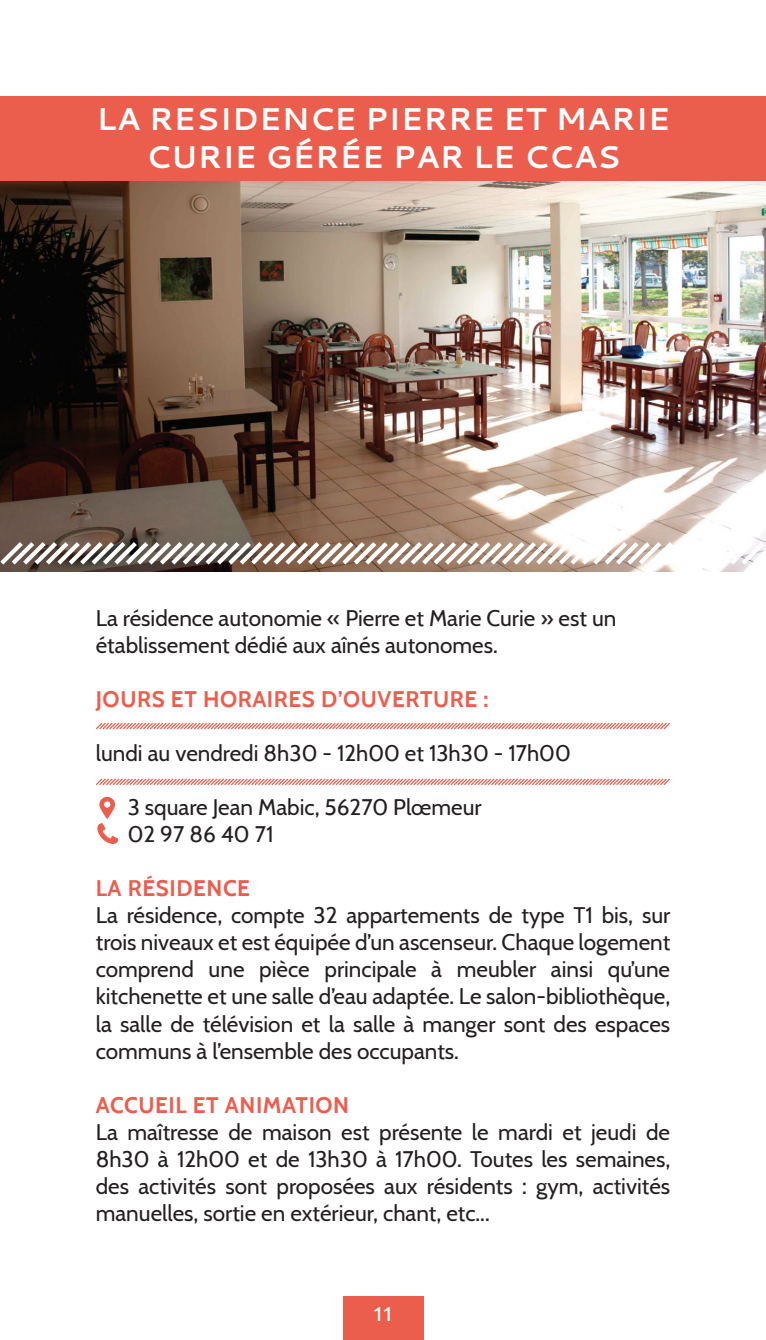
<style>
.page{position:relative;width:766px;height:1340px;background:#fff}
.page>*{position:absolute;margin:0;border:0;box-sizing:border-box;transform-origin:0 0}
.titre{font:700 31.5px/37.8px "Cantarell";color:#fff;text-align:center}
.t1{font:27px "Candara";color:#fff}
.texte{font:22.5px/27px "Cabin";color:#231f20;text-align:justify}
.t2{font:700 22.5px "Cabin";letter-spacing:.025em;color:#eb5e4e}
</style>
<div class="page">
<div style="left:342px;top:1296px;width:81px;height:43px;background:#eb5e4e"></div>
<img style="left:0;top:180px;width:765px;height:391px">
<div style="left:0;top:96px;width:765px;height:84px;background:#eb5e4e"></div>
<svg style="left:0;top:537px;width:765px;height:32px"></svg>
<svg style="left:95px;top:722px;width:576px;height:8px"></svg>
<svg style="left:97px;top:796px;width:21px;height:48px"></svg>
<svg style="left:95px;top:778px;width:576px;height:7px"></svg>
<p class="titre" style="left:96px;top:99px;width:575px">LA RESIDENCE PIERRE ET MARIE<br>CURIE GÉRÉE PAR LE CCAS</p>
<p class="texte" style="left:96px;top:603px;width:522px">La résidence autonomie « Pierre et Marie Curie » est un établissement dédié aux aînés autonomes.</p>
<p class="t2" style="left:96px;top:681px;width:394px">JOURS ET HORAIRES D’OUVERTURE :</p>
<p class="texte" style="left:96px;top:738px;width:476px">lundi au vendredi 8h30 - 12h00 et 13h30 - 17h00</p>
<p class="texte" style="left:128px;top:792px;width:355px">3 square Jean Mabic, 56270 Plœmeur</p>
<p class="texte" style="left:128px;top:819px;width:147px">02 97 86 40 71</p>
<p class="t2" style="left:96px;top:870px;width:156px">LA RÉSIDENCE</p>
<p class="texte" style="left:96px;top:900px;width:576px">La résidence, compte 32 appartements de type T1 bis, sur trois niveaux et est équipée d’un ascenseur. Chaque logement comprend une pièce principale à meubler ainsi qu’une kitchenette et une salle d’eau adaptée. Le salon-bibliothèque, la salle de télévision et la salle à manger sont des espaces communs à l’ensemble des occupants.</p>
<p class="t2" style="left:96px;top:1086px;width:255px">ACCUEIL ET ANIMATION</p>
<p class="texte" style="left:96px;top:1116px;width:576px">La maîtresse de maison est présente le mardi et jeudi de 8h30 à 12h00 et de 13h30 à 17h00. Toutes les semaines, des activités sont proposées aux résidents : gym, activités manuelles, sortie en extérieur, chant, etc...</p>
<p class="t1" style="left:373px;top:1295px;width:20px">11</p>
</div>
